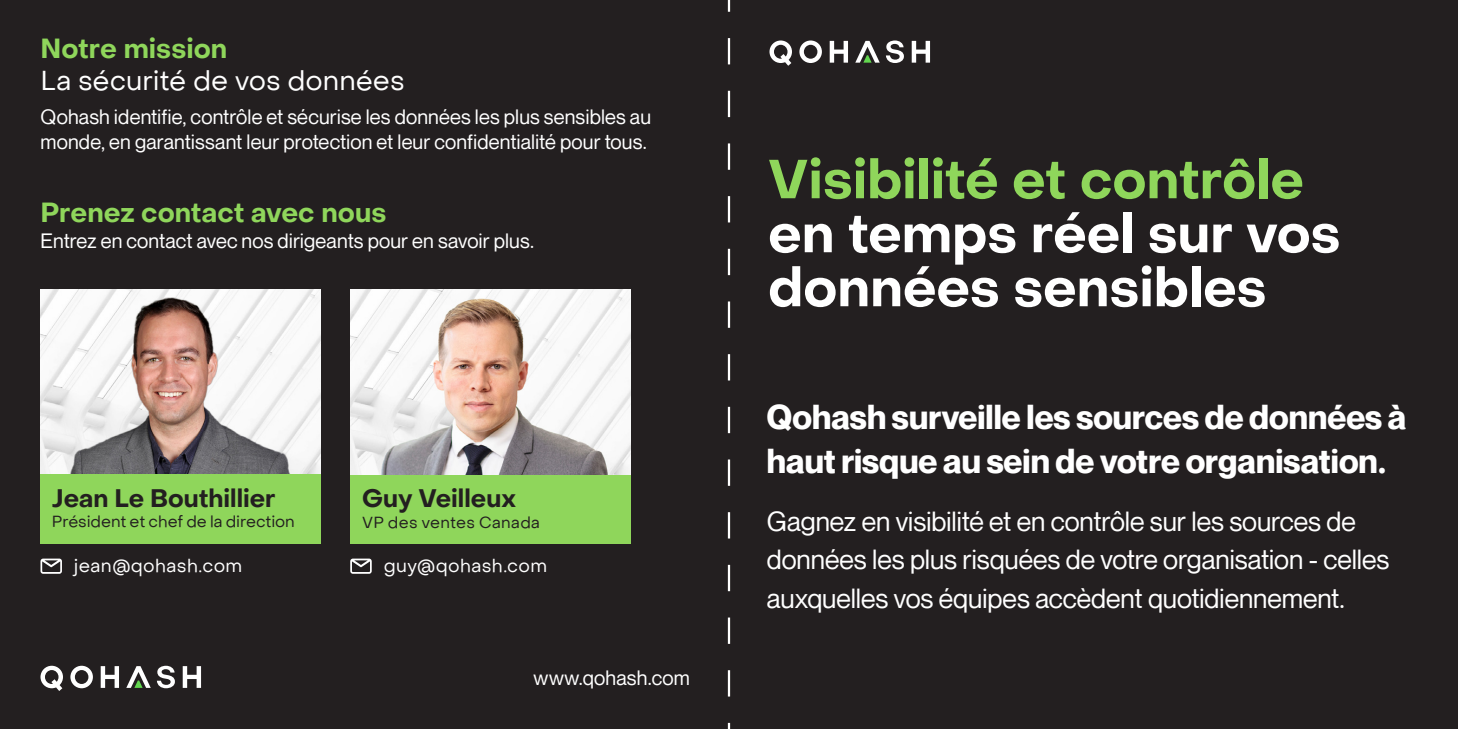
<style>
.page{position:relative;width:1458px;height:729px;background:#231f20}
.page>*{position:absolute;margin:0;border:0;box-sizing:border-box;transform-origin:0 0}
.t1{font:700 54px/54px "PP Object Sans";color:#fff}
.t2{font:700 33.75px/43.2px "Neue Montreal";color:#fff}
.t3{font:27px/38.2px "Neue Montreal";letter-spacing:-.005em;color:#fff}
.t4{font:700 27px "PP Object Sans";color:#8fd65b}
.t5{font:27px "PP Object Sans";color:#fff}
.t6{font:700 24.75px "PP Object Sans";color:#231f20}
.t7{font:20.25px/24.3px "Neue Montreal";letter-spacing:.01em;color:#fff}
.t8{font:18px "PP Object Sans";letter-spacing:.02em;color:#fff}
.t9{font:15.75px "PP Object Sans";color:#231f20}
.t10{font:15.75px "PP Object Sans";letter-spacing:.02em;color:#231f20}
.s1{color:#8fd65b}
</style>
<div class="page">
<svg style="left:70px;top:666px;width:23px;height:22px"></svg>
<svg style="left:101px;top:666px;width:18px;height:22px"></svg>
<svg style="left:183px;top:666px;width:18px;height:22px"></svg>
<svg style="left:157px;top:666px;width:18px;height:22px"></svg>
<svg style="left:126px;top:666px;width:25px;height:22px"></svg>
<svg style="left:40px;top:666px;width:23px;height:25px"></svg>
<svg style="left:799px;top:40px;width:23px;height:23px"></svg>
<svg style="left:830px;top:41px;width:18px;height:22px"></svg>
<svg style="left:912px;top:41px;width:18px;height:22px"></svg>
<svg style="left:886px;top:40px;width:18px;height:23px"></svg>
<svg style="left:855px;top:41px;width:25px;height:22px"></svg>
<svg style="left:770px;top:40px;width:22px;height:26px"></svg>
<svg style="left:728px;top:0;width:2px;height:729px"></svg>
<svg style="left:41px;top:559px;width:21px;height:15px"></svg>
<img style="left:41px;top:289px;width:280px;height:186px">
<div style="left:40px;top:475px;width:281px;height:69px;background:#8fd65b"></div>
<svg style="left:350px;top:559px;width:22px;height:15px"></svg>
<div style="left:350px;top:475px;width:281px;height:69px;background:#8fd65b"></div>
<img style="left:350px;top:289px;width:281px;height:186px">
<p class="t4" style="left:40px;top:32px;width:188px">Notre mission</p>
<p class="t5" style="left:40px;top:64px;width:366px">La sécurité de vos données</p>
<p class="t7" style="left:40px;top:105px;width:612px">Qohash identifie, contrôle et sécurise les données les plus sensibles au monde, en garantissant leur protection et leur confidentialité pour tous.</p>
<p class="t4" style="left:40px;top:196px;width:348px">Prenez contact avec nous</p>
<p class="t7" style="left:40px;top:229px;width:495px">Entrez en contact avec nos dirigeants pour en savoir plus.</p>
<p class="t6" style="left:52px;top:483px;width:225px">Jean Le Bouthillier</p>
<p class="t9" style="left:52px;top:512px;width:244px">Président et chef de la direction</p>
<p class="t8" style="left:74px;top:555px;width:170px">jean@qohash.com</p>
<p class="t6" style="left:362px;top:484px;width:155px">Guy Veilleux</p>
<p class="t10" style="left:362px;top:512px;width:179px">VP des ventes Canada</p>
<p class="t8" style="left:384px;top:555px;width:165px">guy@qohash.com</p>
<p class="t7" style="left:534px;top:665px;width:158px">www.qohash.com</p>
<p class="t1" style="left:768px;top:153px;width:574px"><span class="s1">Visibilité et contrôle </span>en temps réel sur vos données sensibles</p>
<p class="t2" style="left:767px;top:396px;width:641px">Qohash surveille les sources de données à haut risque au sein de votre organisation.</p>
<p class="t3" style="left:767px;top:502px;width:624px">Gagnez en visibilité et en contrôle sur les sources de données les plus risquées de votre organisation - celles auxquelles vos équipes accèdent quotidiennement.</p>
</div>
